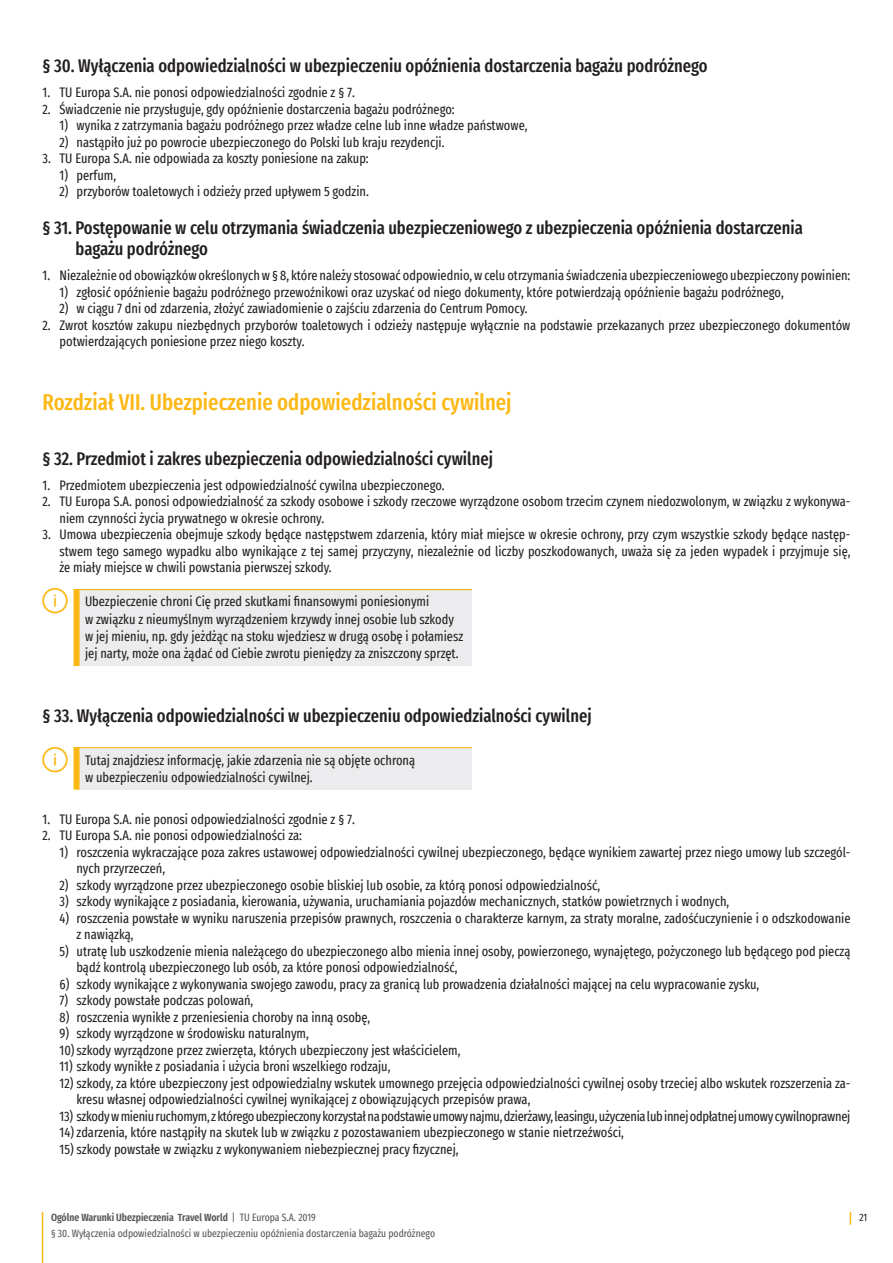
<style>
.page{position:relative;width:893px;height:1263px;background:#fff}
.page>*{position:absolute;margin:0;border:0;box-sizing:border-box;transform-origin:0 0}
.t1{font:500 extra-condensed 22.5px "Fira Sans";color:#fcb814}
.t2{font:500 extra-condensed 18px/21px "Fira Sans";color:#231f20}
.t3{font:extra-condensed 13.5px/16.5px "Fira Sans";color:#231f20}
.t4{font:extra-condensed 13.5px "Fira Sans";letter-spacing:-.02em;color:#231f20}
.t5{font:extra-condensed 10.5px "Fira Sans";color:#57585a}
.t6{font:600 extra-condensed 10.5px "Fira Sans";color:#57585a}
.t7{font:extra-condensed 10.5px "Fira Sans";color:#231f20}
.s1{font-weight:400}
</style>
<div class="page">
<svg style="left:850px;top:1212px;width:1px;height:13px"></svg>
<hr style="left:42px;top:1212px;width:1px;height:51px;background:#fcb814">
<div style="left:77px;top:590px;width:395px;height:76px;background:#ececee"></div>
<div style="left:74px;top:589px;width:6px;height:77px;background:#fcb814"></div>
<hr style="left:74px;top:589px;width:398px;height:1px;background:#fcb814">
<div style="left:77px;top:748px;width:395px;height:42px;background:#ececee"></div>
<div style="left:74px;top:747px;width:6px;height:43px;background:#fcb814"></div>
<hr style="left:74px;top:747px;width:398px;height:1px;background:#fcb814">
<h2 class="t2" style="left:43px;top:54px;width:667px">§ 30. Wyłączenia odpowiedzialności w ubezpieczeniu opóźnienia dostarczenia bagażu podróżnego</h2>
<p class="t3" style="left:43px;top:84px;width:314px">1. TU Europa S.A. nie ponosi odpowiedzialności zgodnie z § 7.</p>
<p class="t3" style="left:43px;top:100px;width:414px">2. Świadczenie nie przysługuje, gdy opóźnienie dostarczenia bagażu podróżnego:</p>
<p class="t3" style="left:60px;top:117px;width:469px">1) wynika z zatrzymania bagażu podróżnego przez władze celne lub inne władze państwowe,</p>
<p class="t3" style="left:60px;top:133px;width:386px">2) nastąpiło już po powrocie ubezpieczonego do Polski lub kraju rezydencji.</p>
<p class="t3" style="left:43px;top:150px;width:328px">3. TU Europa S.A. nie odpowiada za koszty poniesione na zakup:</p>
<p class="t3" style="left:60px;top:166px;width:58px">1) perfum,</p>
<p class="t3" style="left:60px;top:183px;width:311px">2) przyborów toaletowych i odzieży przed upływem 5 godzin.</p>
<h2 class="t2" style="left:76px;top:216px;width:729px;text-indent:-33px">§ 31. Postępowanie w celu otrzymania świadczenia ubezpieczeniowego z ubezpieczenia opóźnienia dostarczenia bagażu podróżnego</h2>
<p class="t3" style="left:43px;top:267px;width:809px">1. Niezależnie od obowiązków określonych w § 8, które należy stosować odpowiednio, w celu otrzymania świadczenia ubezpieczeniowego ubezpieczony powinien:</p>
<p class="t3" style="left:60px;top:283px;width:726px">1) zgłosić opóźnienie bagażu podróżnego przewoźnikowi oraz uzyskać od niego dokumenty, które potwierdzają opóźnienie bagażu podróżnego,</p>
<p class="t3" style="left:60px;top:300px;width:470px">2) w ciągu 7 dni od zdarzenia, złożyć zawiadomienie o zajściu zdarzenia do Centrum Pomocy.</p>
<p class="t3" style="left:60px;top:316px;width:792px;text-indent:-17px">2. Zwrot kosztów zakupu niezbędnych przyborów toaletowych i odzieży następuje wyłącznie na podstawie przekazanych przez ubezpieczonego dokumentów potwierdzających poniesione przez niego koszty.</p>
<h1 class="t1" style="left:43px;top:384px;width:471px">Rozdział VII. Ubezpieczenie odpowiedzialności cywilnej</h1>
<h2 class="t2" style="left:43px;top:447px;width:452px">§ 32. Przedmiot i zakres ubezpieczenia odpowiedzialności cywilnej</h2>
<p class="t3" style="left:43px;top:476px;width:404px">1. Przedmiotem ubezpieczenia jest odpowiedzialność cywilna ubezpieczonego.</p>
<p class="t3" style="left:60px;top:493px;width:792px;text-indent:-17px">2. TU Europa S.A. ponosi odpowiedzialność za szkody osobowe i szkody rzeczowe wyrządzone osobom trzecim czynem niedozwolonym, w związku z wykonywa&shy;niem czynności życia prywatnego w okresie ochrony.</p>
<p class="t3" style="left:60px;top:526px;width:792px;text-align:justify;text-indent:-17px">3. Umowa ubezpieczenia obejmuje szkody będące następstwem zdarzenia, który miał miejsce w okresie ochrony, przy czym wszystkie szkody będące następ&shy;stwem tego samego wypadku albo wynikające z tej samej przyczyny, niezależnie od liczby poszkodowanych, uważa się za jeden wypadek i przyjmuje się, że miały miejsce w chwili powstania pierwszej szkody.</p>
<p class="t3" style="left:85px;top:593px;width:380px;line-height:17.2px">Ubezpieczenie chroni Cię przed skutkami finansowymi poniesionymi<br>w związku z nieumyślnym wyrządzeniem krzywdy innej osobie lub szkody w jej mieniu, np. gdy jeżdżąc na stoku wjedziesz w drugą osobę i połamiesz jej narty, może ona żądać od Ciebie zwrotu pieniędzy za zniszczony sprzęt.</p>
<h2 class="t2" style="left:43px;top:704px;width:551px">§ 33. Wyłączenia odpowiedzialności w ubezpieczeniu odpowiedzialności cywilnej</h2>
<p class="t3" style="left:85px;top:751px;width:332px;line-height:17.2px">Tutaj znajdziesz informację, jakie zdarzenia nie są objęte ochroną w ubezpieczeniu odpowiedzialności cywilnej.</p>
<p class="t3" style="left:43px;top:810px;width:314px">1. TU Europa S.A. nie ponosi odpowiedzialności zgodnie z § 7.</p>
<p class="t3" style="left:43px;top:827px;width:261px">2. TU Europa S.A. nie ponosi odpowiedzialności za:</p>
<p class="t3" style="left:77px;top:843px;width:775px;text-indent:-17px">1) roszczenia wykraczające poza zakres ustawowej odpowiedzialności cywilnej ubezpieczonego, będące wynikiem zawartej przez niego umowy lub szczegól&shy;nych przyrzeczeń,</p>
<p class="t3" style="left:60px;top:876px;width:542px">2) szkody wyrządzone przez ubezpieczonego osobie bliskiej lub osobie, za którą ponosi odpowiedzialność,</p>
<p class="t3" style="left:60px;top:893px;width:671px">3) szkody wynikające z posiadania, kierowania, używania, uruchamiania pojazdów mechanicznych, statków powietrznych i wodnych,</p>
<p class="t3" style="left:77px;top:909px;width:775px;text-indent:-17px">4) roszczenia powstałe w wyniku naruszenia przepisów prawnych, roszczenia o charakterze karnym, za straty moralne, zadośćuczynienie i o odszkodowanie z nawiązką,</p>
<p class="t3" style="left:77px;top:942px;width:775px;text-indent:-17px">5) utratę lub uszkodzenie mienia należącego do ubezpieczonego albo mienia innej osoby, powierzonego, wynajętego, pożyczonego lub będącego pod pieczą bądź kontrolą ubezpieczonego lub osób, za które ponosi odpowiedzialność,</p>
<p class="t3" style="left:60px;top:975px;width:701px">6) szkody wynikające z wykonywania swojego zawodu, pracy za granicą lub prowadzenia działalności mającej na celu wypracowanie zysku,</p>
<p class="t3" style="left:60px;top:992px;width:195px">7) szkody powstałe podczas polowań,</p>
<p class="t3" style="left:60px;top:1008px;width:312px">8) roszczenia wynikłe z przeniesienia choroby na inną osobę,</p>
<p class="t3" style="left:60px;top:1025px;width:402px">9) szkody wyrządzone w środowisku naturalnym,<br>10)szkody wyrządzone przez zwierzęta, których ubezpieczony jest właścicielem,</p>
<p class="t3" style="left:60px;top:1058px;width:332px">11) szkody wynikłe z posiadania i użycia broni wszelkiego rodzaju,</p>
<p class="t3" style="left:77px;top:1074px;width:775px;text-indent:-17px">12) szkody, za które ubezpieczony jest odpowiedzialny wskutek umownego przejęcia odpowiedzialności cywilnej osoby trzeciej albo wskutek rozszerzenia za&shy;kresu własnej odpowiedzialności cywilnej wynikającej z obowiązujących przepisów prawa,</p>
<p class="t4" style="left:60px;top:1106px;width:792px">13) szkody w mieniu ruchomym, z którego ubezpieczony korzystał na podstawie umowy najmu, dzierżawy, leasingu, użyczenia lub innej odpłatnej umowy cywilnoprawnej</p>
<p class="t3" style="left:60px;top:1124px;width:566px">14) zdarzenia, które nastąpiły na skutek lub w związku z pozostawaniem ubezpieczonego w stanie nietrzeźwości,</p>
<p class="t3" style="left:60px;top:1140px;width:401px">15) szkody powstałe w związku z wykonywaniem niebezpiecznej pracy fizycznej,</p>
<p class="t6" style="left:51px;top:1209px;width:266px">Ogólne Warunki Ubezpieczenia Travel World <span class="s1">| TU Europa S.A. 2019</span></p>
<p class="t7" style="left:859px;top:1210px;width:9px">21</p>
<p class="t5" style="left:51px;top:1225px;width:386px">§ 30. Wyłączenia odpowiedzialności w ubezpieczeniu opóźnienia dostarczenia bagażu podróżnego</p>
</div>
